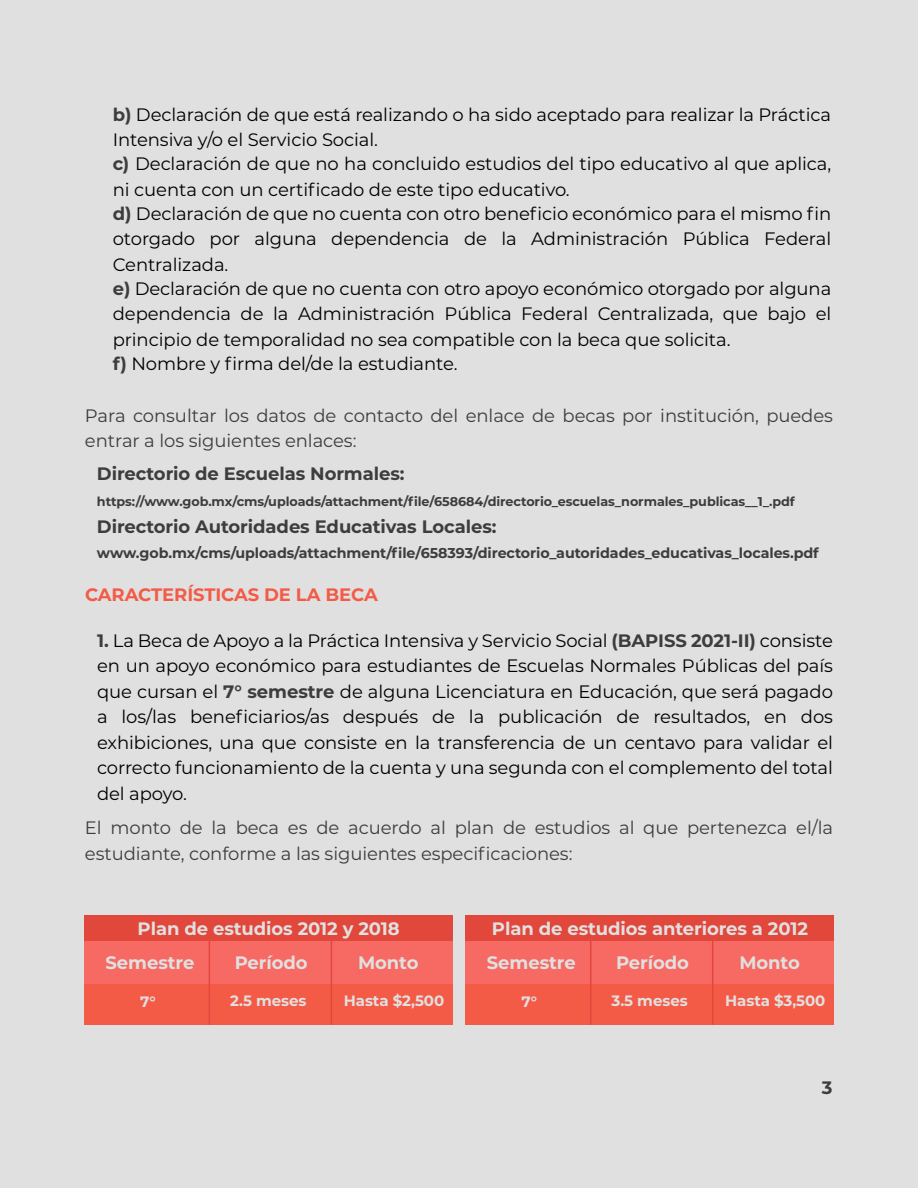
<style>
.page{position:relative;width:918px;height:1188px;background:#e0e0e0}
.page>*{position:absolute;margin:0;border:0;box-sizing:border-box;transform-origin:0 0}
.t1{font:18px/24.9px "Montserrat";letter-spacing:-.005em;color:#000;text-align:justify}
.t2{font:18px/25.5px "Montserrat";letter-spacing:-.005em;color:#3d3d3d}
.t3{font:700 18px/34.2px "Montserrat";letter-spacing:-.005em;color:#e0e0e0}
.t4{font:700 18px "Montserrat";letter-spacing:-.005em;color:#3d3d3d}
.t5{font:700 18px "Montserrat";letter-spacing:-.005em;color:#f45b47}
.t6{font:700 15px "Montserrat";letter-spacing:-.005em;color:#e0e0e0}
.t7{font:700 14.25px "Montserrat";letter-spacing:-.005em;color:#3d3d3d}
.t8{font:700 12.75px "Montserrat";letter-spacing:-.005em;color:#3d3d3d}
.s1{font-weight:700;color:#3d3d3d}
</style>
<div class="page">
<div style="left:84px;top:915px;width:369px;height:110px;background:#f45b47"></div>
<div style="left:84px;top:915px;width:369px;height:26px;background:#e2473b"></div>
<div style="left:84px;top:941px;width:369px;height:42px;background:#f76a63"></div>
<hr style="left:209px;top:941px;width:1px;height:84px;background:#e2473b">
<hr style="left:331px;top:941px;width:1px;height:84px;background:#e2473b">
<div style="left:465px;top:915px;width:369px;height:110px;background:#f45b47"></div>
<div style="left:465px;top:915px;width:369px;height:26px;background:#e2473b"></div>
<div style="left:465px;top:941px;width:369px;height:42px;background:#f76a63"></div>
<hr style="left:590px;top:941px;width:1px;height:84px;background:#e2473b">
<hr style="left:712px;top:941px;width:1px;height:84px;background:#e2473b">
<p class="t1" style="left:113px;top:101px;width:720px;text-align:left"><span class="s1">b)</span> Declaración de que está realizando o ha sido aceptado para realizar la Práctica Intensiva y/o el Servicio Social.<br><span class="s1">c)</span> Declaración de que no ha concluido estudios del tipo educativo al que aplica, ni cuenta con un certificado de este tipo educativo.<br><span class="s1">d)</span> Declaración de que no cuenta con otro beneficio económico para el mismo fin otorgado por alguna dependencia de la Administración Pública Federal Centralizada.<br><span class="s1">e)</span> Declaración de que no cuenta con otro apoyo económico otorgado por alguna dependencia de la Administración Pública Federal Centralizada, que bajo el principio de temporalidad no sea compatible con la beca que solicita.<br><span class="s1">f)</span> Nombre y firma del/de la estudiante.</p>
<p class="t2" style="left:85px;top:402px;width:750px">Para consultar los datos de contacto del enlace de becas por institución, puedes entrar a los siguientes enlaces:</p>
<p class="t4" style="left:97px;top:461px;width:309px">Directorio de Escuelas Normales:</p>
<p class="t8" style="left:97px;top:492px;width:699px">https://www.gob.mx/cms/uploads/attachment/file/658684/directorio_escuelas_normales_publicas__1_.pdf</p>
<p class="t4" style="left:97px;top:513px;width:401px">Directorio Autoridades Educativas Locales:</p>
<p class="t7" style="left:97px;top:543px;width:723px">www.gob.mx/cms/uploads/attachment/file/658393/directorio_autoridades_educativas_locales.pdf</p>
<p class="t5" style="left:85px;top:582px;width:294px">CARACTERÍSTICAS DE LA BECA</p>
<p class="t1" style="left:97px;top:627px;width:737px;line-height:25.5px"><span class="s1">1.</span> La Beca de Apoyo a la Práctica Intensiva y Servicio Social <span class="s1">(BAPISS 2021-II)</span> consiste en un apoyo económico para estudiantes de Escuelas Normales Públicas del país que cursan el <span class="s1">7° semestre</span> de alguna Licenciatura en Educación, que será pagado a los/las beneficiarios/as después de la publicación de resultados, en dos exhibiciones, una que consiste en la transferencia de un centavo para validar el correcto funcionamiento de la cuenta y una segunda con el complemento del total del apoyo.</p>
<p class="t2" style="left:85px;top:814px;width:750px">El monto de la beca es de acuerdo al plan de estudios al que pertenezca el/la estudiante, conforme a las siguientes especificaciones:</p>
<p class="t3" style="left:106px;top:911px;width:296px;text-indent:32px">Plan de estudios 2012 y 2018<br>Semestre</p>
<p class="t3" style="left:235px;top:945px;width:74px">Período</p>
<p class="t3" style="left:358px;top:945px;width:62px">Monto</p>
<p class="t3" style="left:487px;top:911px;width:323px">Plan de estudios anteriores a 2012<br>Semestre</p>
<p class="t3" style="left:616px;top:945px;width:74px">Período</p>
<p class="t3" style="left:739px;top:945px;width:62px">Monto</p>
<p class="t6" style="left:140px;top:991px;width:17px">7°</p>
<p class="t6" style="left:230px;top:990px;width:78px">2.5 meses</p>
<p class="t6" style="left:344px;top:990px;width:102px">Hasta $2,500</p>
<p class="t6" style="left:521px;top:991px;width:17px">7°</p>
<p class="t6" style="left:612px;top:990px;width:78px">3.5 meses</p>
<p class="t6" style="left:725px;top:990px;width:102px">Hasta $3,500</p>
<p class="t4" style="left:822px;top:1075px;width:12px">3</p>
</div>
